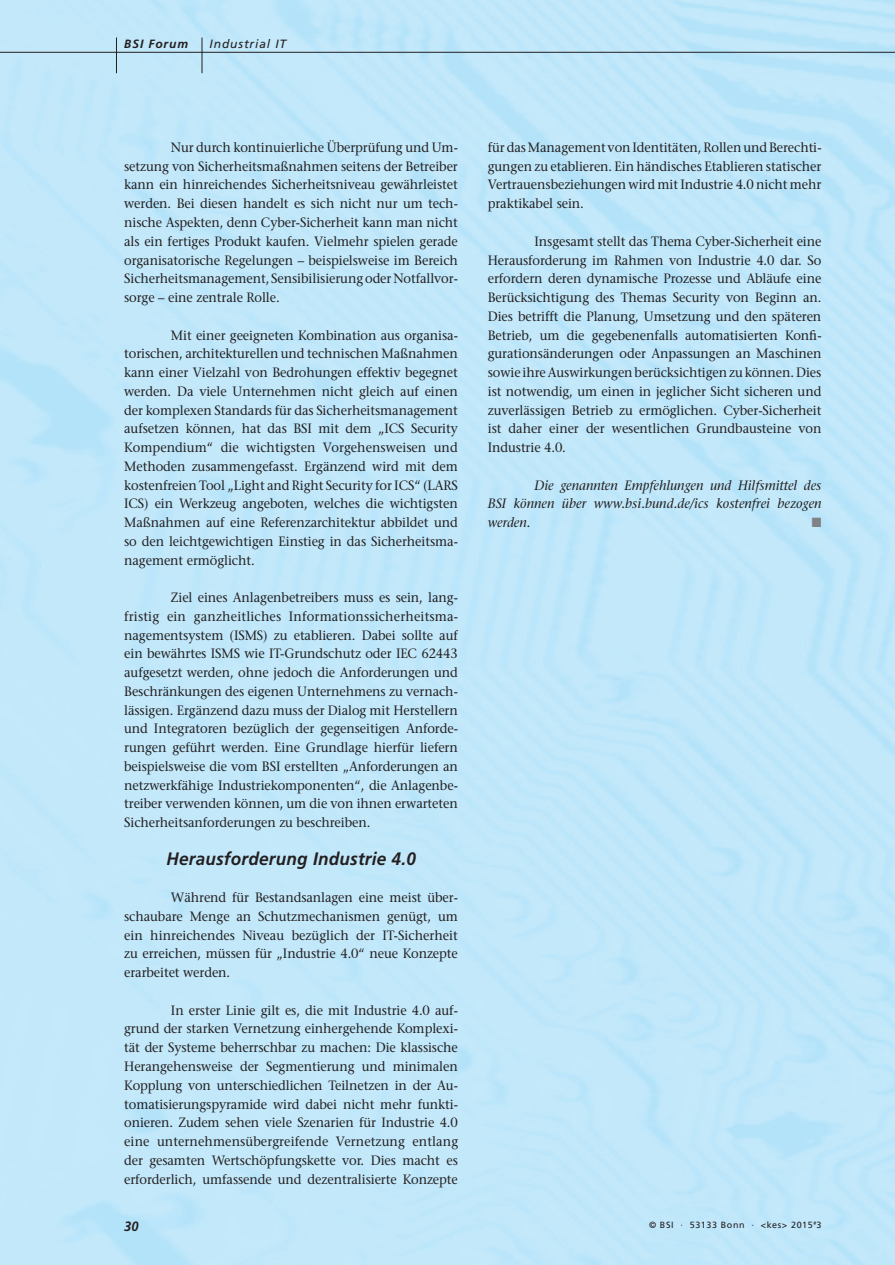
<style>
.page{position:relative;width:895px;height:1265px;background:#c2e8fa}
.page>*{position:absolute;margin:0;border:0;box-sizing:border-box;transform-origin:0 0}
.t1{font:italic 700 18px "Frutiger";letter-spacing:.015em;color:#231f20;scale:.95 1}
.t2{font:13.5px/18.8px "Stone Serif";letter-spacing:-.01em;color:#231f20;text-align:justify;scale:.95 1}
.t3{font:italic 13.5px/18.8px "Stone Serif";letter-spacing:.005em;color:#231f20;text-align:justify;scale:.95 1}
.t4{font:italic 700 13.5px "Frutiger";color:#231f20;scale:.95 1}
.t5{font:13.5px "Zapf Dingbats ITC";color:#808285;scale:.95 1}
.t6{font:italic 12px "Frutiger";letter-spacing:.075em;color:#231f20}
.t7{font:italic 700 12px "Frutiger";letter-spacing:.075em;color:#231f20}
.t8{font:9px "Frutiger";letter-spacing:.065em;color:#231f20}
</style>
<div class="page">
<hr style="left:116px;top:37px;width:1px;height:36px;background:#231f20">
<hr style="left:202px;top:37px;width:1px;height:36px;background:#231f20">
<hr style="left:0;top:52px;width:895px;height:1px;background:#231f20">
<p class="t7" style="left:124px;top:37px;width:65px">BSI Forum</p>
<p class="t6" style="left:210px;top:36px;width:78px">Industrial IT</p>
<p class="t2" style="left:124px;top:138px;width:353px;text-indent:47px">Nur durch kontinuierliche Überprüfung und Um&shy;setzung von Sicherheitsmaßnahmen seitens der Betreiber kann ein hinreichendes Sicherheitsniveau gewährleistet werden. Bei diesen handelt es sich nicht nur um tech&shy;nische Aspekten, denn Cyber-Sicherheit kann man nicht als ein fertiges Produkt kaufen. Vielmehr spielen gerade organisatorische Regelungen – beispielsweise im Bereich Sicherheitsmanagement, Sensibilisierung oder Notfallvor&shy;sorge – eine zentrale Rolle.</p>
<p class="t2" style="left:124px;top:325px;width:353px;text-indent:47px">Mit einer geeigneten Kombination aus organisa&shy;torischen, architekturellen und technischen Maßnahmen kann einer Vielzahl von Bedrohungen effektiv begegnet werden. Da viele Unternehmen nicht gleich auf einen der komplexen Standards für das Sicherheitsmanagement aufsetzen können, hat das BSI mit dem „ICS Security Kompendium“ die wichtigsten Vorgehensweisen und Methoden zusammengefasst. Ergänzend wird mit dem kostenfreien Tool „Light and Right Security for ICS“ (LARS ICS) ein Werkzeug angeboten, welches die wichtigsten Maßnahmen auf eine Referenzarchitektur abbildet und so den leichtgewichtigen Einstieg in das Sicherheitsma&shy;nagement ermöglicht.</p>
<p class="t2" style="left:124px;top:588px;width:353px;text-indent:47px">Ziel eines Anlagenbetreibers muss es sein, lang&shy;fristig ein ganzheitliches Informationssicherheitsma&shy;nagementsystem (ISMS) zu etablieren. Dabei sollte auf ein bewährtes ISMS wie IT-Grundschutz oder IEC 62443 aufgesetzt werden, ohne jedoch die Anforderungen und Beschränkungen des eigenen Unternehmens zu vernach&shy;lässigen. Ergänzend dazu muss der Dialog mit Herstellern und Integratoren bezüglich der gegenseitigen Anforde&shy;rungen geführt werden. Eine Grundlage hierfür liefern beispielsweise die vom BSI erstellten „Anforderungen an netzwerkfähige Industriekomponenten“, die Anlagenbe&shy;treiber verwenden können, um die von ihnen erwarteten Sicherheitsanforderungen zu beschreiben.</p>
<h1 class="t1" style="left:166px;top:848px;width:264px">Herausforderung Industrie 4.0</h1>
<p class="t2" style="left:124px;top:888px;width:353px;text-indent:47px">Während für Bestandsanlagen eine meist über&shy;schaubare Menge an Schutzmechanismen genügt, um ein hinreichendes Niveau bezüglich der IT-Sicherheit zu erreichen, müssen für „Industrie 4.0“ neue Konzepte erarbeitet werden.</p>
<p class="t2" style="left:124px;top:1000px;width:353px;text-indent:47px">In erster Linie gilt es, die mit Industrie 4.0 auf&shy;grund der starken Vernetzung einhergehende Komplexi&shy;tät der Systeme beherrschbar zu machen: Die klassische Herangehensweise der Segmentierung und minimalen Kopplung von unterschiedlichen Teilnetzen in der Au&shy;tomatisierungspyramide wird dabei nicht mehr funkti&shy;onieren. Zudem sehen viele Szenarien für Industrie 4.0 eine unternehmensübergreifende Vernetzung entlang der gesamten Wertschöpfungskette vor. Dies macht es erforderlich, umfassende und dezentralisierte Konzepte</p>
<p class="t4" style="left:124px;top:1218px;width:17px">30</p>
<p class="t2" style="left:488px;top:138px;width:353px">für das Management von Identitäten, Rollen und Berechti&shy;gungen zu etablieren. Ein händisches Etablieren statischer Vertrauensbeziehungen wird mit Industrie 4.0 nicht mehr praktikabel sein.</p>
<p class="t2" style="left:488px;top:232px;width:353px;text-indent:47px">Insgesamt stellt das Thema Cyber-Sicherheit eine Herausforderung im Rahmen von Industrie 4.0 dar. So erfordern deren dynamische Prozesse und Abläufe eine Berücksichtigung des Themas Security von Beginn an.<br>Dies betrifft die Planung, Umsetzung und den späteren Betrieb, um die gegebenenfalls automatisierten Konfi&shy;gurationsänderungen oder Anpassungen an Maschinen sowie ihre Auswirkungen berücksichtigen zu können. Dies ist notwendig, um einen in jeglicher Sicht sicheren und zuverlässigen Betrieb zu ermöglichen. Cyber-Sicherheit ist daher einer der wesentlichen Grundbausteine von Industrie 4.0.</p>
<p class="t3" style="left:488px;top:475px;width:353px;text-indent:47px">Die genannten Empfehlungen und Hilfsmittel des BSI können über www.bsi.bund.de/ics kostenfrei bezogen werden.</p>
<p class="t5" style="left:812px;top:516px;width:12px">■</p>
<p class="t8" style="left:649px;top:1219px;width:174px">© BSI · 53133 Bonn · &lt;kes&gt; 2015<sup>#</sup>3</p>
</div>
